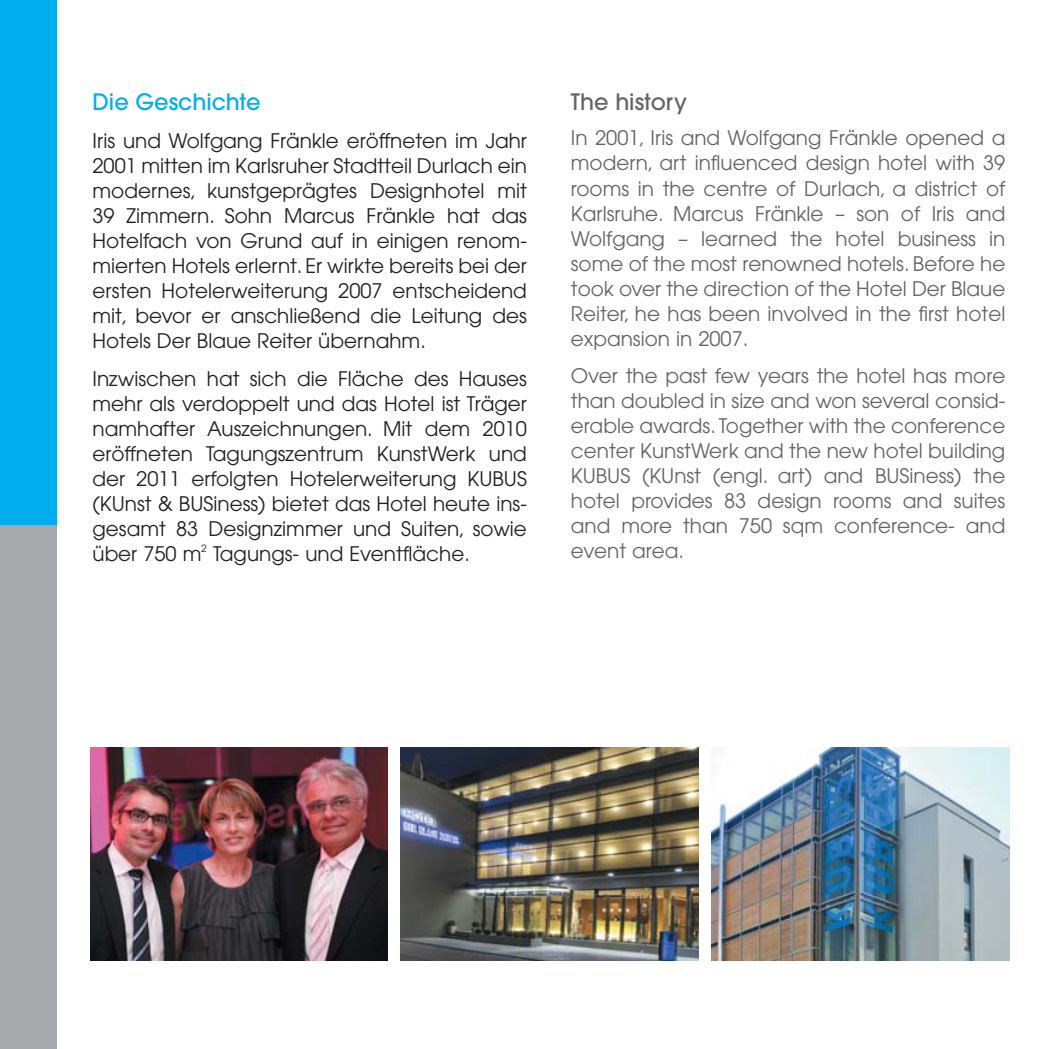
<style>
.page{position:relative;width:1049px;height:1049px;background:#fff}
.page>*{position:absolute;margin:0;border:0;box-sizing:border-box;transform-origin:0 0}
.t1{font:500 22.5px "Avant Garde";color:#00adef}
.t2{font:500 22.5px "Avant Garde";color:#636466}
.t3{font:20px/25px "Avant Garde";color:#231f20;text-align:justify}
.t4{font:20px/25px "Avant Garde";color:#636466;text-align:justify}
.t5{font:10px "Avant Garde";color:#231f20}
</style>
<div class="page">
<div style="left:0;top:0;width:57px;height:526px;background:#00adef"></div>
<div style="left:0;top:526px;width:57px;height:523px;background:#a7a9ac"></div>
<img style="left:90px;top:748px;width:298px;height:212px">
<img style="left:401px;top:748px;width:297px;height:212px">
<img style="left:712px;top:748px;width:297px;height:212px">
<p class="t1" style="left:92px;top:94px;width:169px">Die Geschichte</p>
<p class="t3" style="left:92px;top:130px;width:436px">Iris und Wolfgang Fränkle eröffneten im Jahr 2001 mitten im Karlsruher Stadtteil Durlach ein modernes, kunstgeprägtes Designhotel mit 39 Zimmern. Sohn Marcus Fränkle hat das Hotelfach von Grund auf in einigen renom&shy;mierten Hotels erlernt. Er wirkte bereits bei der ersten Hotelerweiterung 2007 entscheidend mit, bevor er anschließend die Leitung des Hotels Der Blaue Reiter übernahm.</p>
<p class="t3" style="left:92px;top:367px;width:436px">Inzwischen hat sich die Fläche des Hauses mehr als verdoppelt und das Hotel ist Träger namhafter Auszeichnungen. Mit dem 2010 eröffneten Tagungszentrum KunstWerk und der 2011 erfolgten Hotelerweiterung KUBUS (KUnst &amp; BUSiness) bietet das Hotel heute ins&shy;gesamt 83 Designzimmer und Suiten, sowie über 750 m Tagungs- und Eventfläche.</p>
<p class="t5" style="left:201px;top:544px;width:7px">2</p>
<p class="t2" style="left:571px;top:94px;width:118px">The history</p>
<p class="t4" style="left:571px;top:127px;width:436px">In 2001, Iris and Wolfgang Fränkle opened a modern, art influenced design hotel with 39 rooms in the centre of Durlach, a district of Karlsruhe. Marcus Fränkle – son of Iris and Wolfgang – learned the hotel business in some of the most renowned hotels. Before he took over the direction of the Hotel Der Blaue Reiter, he has been involved in the first hotel expansion in 2007.</p>
<p class="t4" style="left:571px;top:365px;width:436px">Over the past few years the hotel has more than doubled in size and won several consid&shy;erable awards.Together with the conference center KunstWerk and the new hotel building KUBUS (KUnst (engl. art) and BUSiness) the hotel provides 83 design rooms and suites and more than 750 sqm conference- and event area.</p>
</div>
